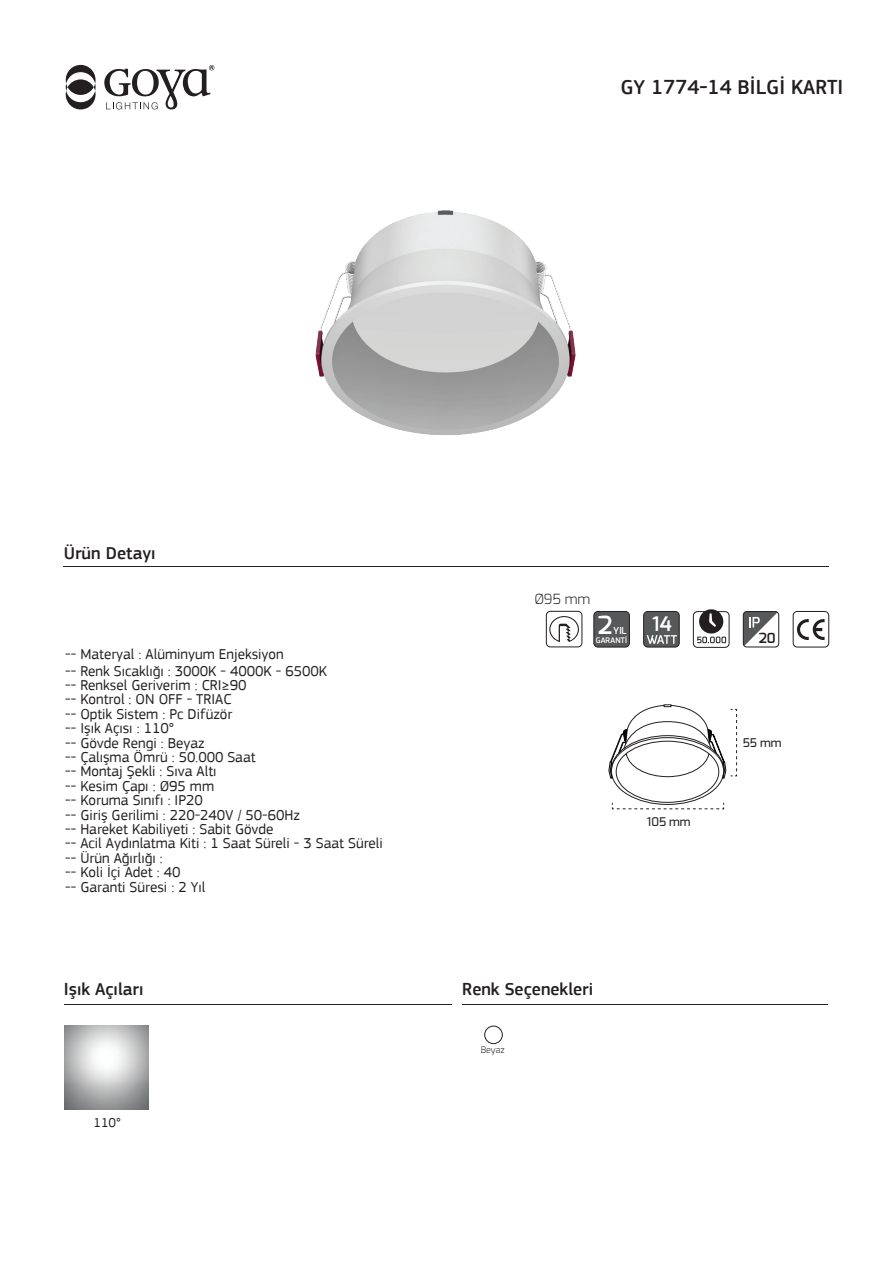
<style>
.page{position:relative;width:893px;height:1263px;background:#fff}
.page>*{position:absolute;margin:0;border:0;box-sizing:border-box;transform-origin:0 0}
.t1{font:600 24.9px "Exo";color:#fff}
.t2{font:500 21px "PF Square Sans Pro";color:#231f20}
.t3{font:600 19.95px "Exo";color:#fff}
.t4{font:500 18px "PF Square Sans Pro";color:#231f20}
.t5{font:15px/14.4px "PF Square Sans Pro";color:#231f20}
.t6{font:300 13.95px "Exo";color:#231f20}
.t7{font:600 13.95px "Exo";color:#231f20}
.t8{font:13.5px "PF Square Sans Pro";color:#231f20}
.t9{font:500 12px "Exo";color:#231f20}
.t10{font:600 9.45px "Exo";color:#fff}
.t11{font:300 9px "Exo";letter-spacing:-.005em;color:#231f20}
.t12{font:600 7.65px "Exo";color:#fff}
</style>
<div class="page">
<hr style="left:64px;top:1004px;width:387px;height:1px;background:#231f20">
<hr style="left:64px;top:566px;width:765px;height:1px;background:#231f20">
<hr style="left:462px;top:1004px;width:366px;height:1px;background:#231f20">
<svg style="left:66px;top:65px;width:30px;height:44px"></svg>
<svg style="left:104px;top:65px;width:110px;height:44px"></svg>
<div style="left:484px;top:1026px;width:19px;height:18px;border:1px solid #231f20;border-radius:50%"></div>
<div style="left:546px;top:611px;width:36px;height:36px;border:1px solid #231f20;border-radius:4px"></div>
<svg style="left:549px;top:616px;width:30px;height:26px"></svg>
<div style="left:644px;top:611px;width:35px;height:36px;background:#57585a;border-radius:4px"></div>
<div style="left:643px;top:611px;width:37px;height:36px;border:1px solid #231f20;border-radius:4px"></div>
<svg style="left:647px;top:635px;width:30px;height:9px"></svg>
<div style="left:793px;top:611px;width:36px;height:36px;border:1px solid #231f20;border-radius:4px"></div>
<svg style="left:797px;top:619px;width:28px;height:21px"></svg>
<div style="left:743px;top:611px;width:36px;height:36px;border:1px solid #231f20;border-radius:4px"></div>
<svg style="left:743px;top:611px;width:34px;height:35px"></svg>
<div style="left:594px;top:611px;width:35px;height:36px;background:#57585a;border-radius:4px"></div>
<div style="left:593px;top:611px;width:37px;height:36px;border:1px solid #231f20;border-radius:4px"></div>
<img style="left:64px;top:1025px;width:84px;height:85px">
<div style="left:693px;top:611px;width:36px;height:37px;border:1px solid #231f20;border-radius:4px"></div>
<svg style="left:697px;top:609px;width:29px;height:34px"></svg>
<svg style="left:609px;top:705px;width:128px;height:104px"></svg>
<img style="left:315px;top:210px;width:261px;height:225px">
<h2 class="t2" style="left:620px;top:75px;width:224px">GY 1774-14 BİLGİ KARTI</h2>
<p class="t4" style="left:64px;top:543px;width:93px">Ürün Detayı</p>
<p class="t5" style="left:65px;top:646px;width:263px;line-height:16.2px">-- Materyal : Alüminyum Enjeksiyon<br>-- Renk Sıcaklığı : 3000K - 4000K - 6500K</p>
<p class="t5" style="left:65px;top:678px;width:319px">-- Renksel Geriverim : CRI≥90<br>-- Kontrol : ON OFF - TRIAC<br>-- Optik Sistem : Pc Difüzör<br>-- Işık Açısı : 110°<br>-- Gövde Rengi : Beyaz<br>-- Çalışma Ömrü : 50.000 Saat<br>-- Montaj Şekli : Sıva Altı<br>-- Kesim Çapı : Ø95 mm<br>-- Koruma Sınıfı : IP20<br>-- Giriş Gerilimi : 220-240V / 50-60Hz<br>-- Hareket Kabiliyeti : Sabit Gövde<br>-- Acil Aydınlatma Kiti : 1 Saat Süreli - 3 Saat Süreli -- Ürün Ağırlığı :<br>-- Koli İçi Adet : 40<br>-- Garanti Süresi : 2 Yıl</p>
<p class="t6" style="left:534px;top:590px;width:57px">Ø95 mm</p>
<h1 class="t1" style="left:598px;top:609px;width:16px">2</h1>
<p class="t10" style="left:613px;top:624px;width:15px">YIL</p>
<h3 class="t3" style="left:652px;top:611px;width:21px">14</h3>
<p class="t12" style="left:596px;top:635px;width:33px">GARANTİ</p>
<p class="t7" style="left:759px;top:629px;width:19px">20</p>
<p class="t9" style="left:647px;top:814px;width:45px">105 mm</p>
<p class="t9" style="left:743px;top:735px;width:40px">55 mm</p>
<p class="t4" style="left:64px;top:979px;width:81px">Işık Açıları</p>
<p class="t4" style="left:462px;top:979px;width:132px">Renk Seçenekleri</p>
<p class="t8" style="left:94px;top:1115px;width:29px">110°</p>
<p class="t11" style="left:481px;top:1044px;width:25px">Beyaz</p>
</div>
